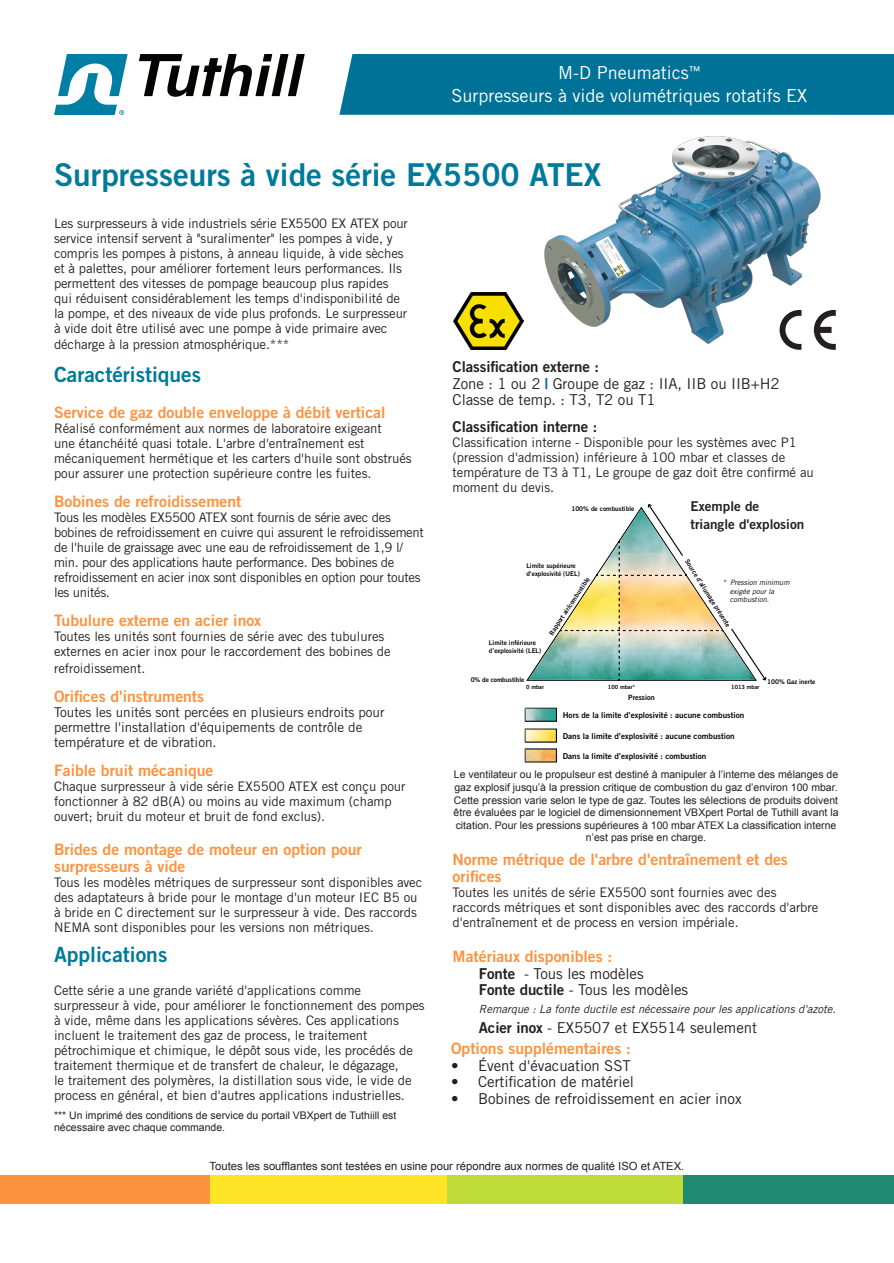
<style>
.page{position:relative;width:894px;height:1263px;background:#fff}
.page>*{position:absolute;margin:0;border:0;box-sizing:border-box;transform-origin:0 0}
.t1{font:31.5px "Trade Gothic LT Std Bd 2";color:#007a9a}
.Features_Header{font:21px "Trade Gothic LT Std Bd 2";color:#007a9a}
.t2{font:18px "Trade Gothic LT Std";color:#fff}
.Feature_ORANGE_Sub_H{font:15.75px/17.2px "Trade Gothic LT Std Bd 2";color:#fd923f}
.Feature_Text{font:15px "Trade Gothic LT Std";letter-spacing:-.005em;color:#231f20}
.Feature_Text-2{font:15px "Trade Gothic LT Std Bd 2";letter-spacing:-.005em;color:#231f20}
.Feature_Text-3{font:13.5px/15px "Trade Gothic LT Std";letter-spacing:-.005em;color:#231f20}
.Table_Text{font:13.5px "Trade Gothic LT Std Bd 2";color:#231f20}
.Feature_Text-4{font:13.2px/15px "Trade Gothic LT Std";letter-spacing:-.005em;color:#231f20}
.Feature_Text-5{font:13.2px/15px "Trade Gothic LT Std";letter-spacing:-.025em;color:#231f20}
.ISO_Caption_Text{font:11.25px "Arial";color:#231f20}
.t3{font:italic 11.25px "Trade Gothic LT Std";color:#231f20}
.Captions{font:10.5px/12.6px "Arial";color:#231f20}
.t4{font:8.1px "Trade Gothic LT Std Bd 2";color:#050504}
.t5{font:italic 7.35px/8.7px "Trade Gothic LT Std";color:#050504}
.t6{font:7.35px "Trade Gothic LT Std Bd 2";color:#050504}
.t7{font:6.45px/7.8px "Trade Gothic LT Std Bd 2";color:#050504}
.t8{font:5.7px "Trade Gothic LT Std Bd 2";color:#050504}
.s1{font-weight:700;color:#007298}
.s2{font-family:"Trade Gothic LT Std Bd 2"}
</style>
<div class="page">
<svg style="left:54px;top:54px;width:73px;height:61px"></svg>
<svg style="left:139px;top:54px;width:165px;height:43px"></svg>
<div style="left:339px;top:54px;width:554px;height:61px;background:#007298"></div>
<div style="left:0;top:1175px;width:210px;height:28px;background:#fd923f"></div>
<div style="left:210px;top:1175px;width:237px;height:28px;background:#ffe426"></div>
<div style="left:447px;top:1175px;width:236px;height:28px;background:#bedb39"></div>
<div style="left:683px;top:1175px;width:210px;height:28px;background:#1f8a70"></div>
<img style="left:523px;top:136px;width:298px;height:214px">
<img style="left:453px;top:292px;width:70px;height:58px">
<svg style="left:779px;top:310px;width:22px;height:40px"></svg>
<svg style="left:813px;top:310px;width:22px;height:40px"></svg>
<svg style="left:526px;top:504px;width:240px;height:177px"></svg>
<svg style="left:524px;top:707px;width:33px;height:15px"></svg>
<svg style="left:524px;top:728px;width:33px;height:14px"></svg>
<svg style="left:524px;top:748px;width:33px;height:14px"></svg>
<img style="left:525px;top:708px;width:31px;height:13px">
<img style="left:525px;top:729px;width:31px;height:13px">
<img style="left:525px;top:749px;width:31px;height:13px">
<p class="t2" style="left:558px;top:62px;width:144px">M-D Pneumatics<sup>™</sup></p>
<p class="t2" style="left:451px;top:84px;width:357px">Surpresseurs à vide volumétriques rotatifs EX</p>
<p class="t1" style="left:54px;top:155px;width:548px">Surpresseurs à vide série EX5500 ATEX</p>
<p class="Feature_Text-4" style="left:54px;top:215px;width:355px">Les surpresseurs à vide industriels série EX5500 EX ATEX pour service intensif servent à "suralimenter" les pompes à vide, y compris les pompes à pistons, à anneau liquide, à vide sèches et à palettes, pour améliorer fortement leurs performances. Ils permettent des vitesses de pompage beaucoup plus rapides qui réduisent considérablement les temps d'indisponibilité de la pompe, et des niveaux de vide plus profonds. Le surpresseur à vide doit être utilisé avec une pompe à vide primaire avec</p>
<p class="Feature_Text-4" style="left:54px;top:337px;width:237px">décharge à la pression atmosphérique.***</p>
<p class="Features_Header" style="left:54px;top:362px;width:148px">Caractéristiques</p>
<p class="Feature_ORANGE_Sub_H" style="left:54px;top:403px;width:333px">Service de gaz double enveloppe à débit vertical</p>
<p class="Feature_Text-4" style="left:54px;top:420px;width:359px">Réalisé conformément aux normes de laboratoire exigeant<br>une étanchéité quasi totale. L'arbre d'entraînement est mécaniquement hermétique et les carters d'huile sont obstrués pour assurer une protection supérieure contre les fuites.</p>
<p class="Feature_ORANGE_Sub_H" style="left:54px;top:492px;width:189px">Bobines de refroidissement</p>
<p class="Feature_Text-5" style="left:54px;top:509px;width:371px">Tous les modèles EX5500 ATEX sont fournis de série avec des bobines de refroidissement en cuivre qui assurent le refroidissement de l'huile de graissage avec une eau de refroidissement de 1,9 l/ min. pour des applications haute performance. Des bobines de refroidissement en acier inox sont disponibles en option pour toutes les unités.</p>
<p class="Feature_ORANGE_Sub_H" style="left:54px;top:611px;width:209px">Tubulure externe en acier inox</p>
<p class="Feature_Text-4" style="left:54px;top:629px;width:338px">Toutes les unités sont fournies de série avec des tubulures externes en acier inox pour le raccordement des bobines de</p>
<p class="Feature_Text-4" style="left:54px;top:660px;width:93px">refroidissement.</p>
<p class="Feature_ORANGE_Sub_H" style="left:54px;top:687px;width:152px">Orifices d'instruments</p>
<p class="Feature_Text-3" style="left:54px;top:704px;width:332px">Toutes les unités sont percées en plusieurs endroits pour permettre l'installation d'équipements de contrôle de température et de vibration.</p>
<p class="Feature_ORANGE_Sub_H" style="left:54px;top:761px;width:161px">Faible bruit mécanique</p>
<p class="Feature_Text-4" style="left:54px;top:779px;width:353px">Chaque surpresseur à vide série EX5500 ATEX est conçu pour fonctionner à 82 dB(A) ou moins au vide maximum (champ ouvert; bruit du moteur et bruit de fond exclus).</p>
<p class="Feature_ORANGE_Sub_H" style="left:54px;top:840px;width:309px">Brides de montage de moteur en option pour surpresseurs à vide</p>
<p class="Feature_Text-4" style="left:54px;top:875px;width:369px">Tous les modèles métriques de surpresseur sont disponibles avec des adaptateurs à bride pour le montage d'un moteur IEC B5 ou à bride en C directement sur le surpresseur à vide. Des raccords NEMA sont disponibles pour les versions non métriques.</p>
<p class="Features_Header" style="left:54px;top:941px;width:115px">Applications</p>
<p class="Feature_Text-4" style="left:54px;top:983px;width:372px">Cette série a une grande variété d'applications comme surpresseur à vide, pour améliorer le fonctionnement des pompes à vide, même dans les applications sévères. Ces applications incluent le traitement des gaz de process, le traitement pétrochimique et chimique, le dépôt sous vide, les procédés de traitement thermique et de transfert de chaleur, le dégazage,<br>le traitement des polymères, la distillation sous vide, le vide de process en général, et bien d'autres applications industrielles.</p>
<p class="Captions" style="left:54px;top:1109px;width:343px;line-height:12px">*** Un imprimé des conditions de service du portail VBXpert de Tuthiill est nécessaire avec chaque commande.</p>
<p class="ISO_Caption_Text" style="left:209px;top:1158px;width:476px">Toutes les soufflantes sont testées en usine pour répondre aux normes de qualité ISO et ATEX.</p>
<p class="Feature_Text-2" style="left:452px;top:357px;width:148px">Classification externe :</p>
<p class="Feature_Text" style="left:452px;top:374px;width:328px">Zone : 1 ou 2 <span class="s1">|</span> Groupe de gaz : IIA, IIB ou IIB+H2</p>
<p class="Feature_Text" style="left:452px;top:391px;width:204px">Classe de temp. : T3, T2 ou T1</p>
<p class="Feature_Text-2" style="left:452px;top:417px;width:146px">Classification interne :</p>
<p class="Feature_Text-4" style="left:452px;top:435px;width:362px">Classification interne - Disponible pour les systèmes avec P1 (pression d'admission) inférieure à 100 mbar et classes de température de T3 à T1, Le groupe de gaz doit être confirmé au moment du devis.</p>
<p class="Table_Text" style="left:690px;top:497px;width:70px">Exemple de</p>
<p class="Table_Text" style="left:690px;top:515px;width:115px">triangle d'explosion</p>
<p class="t7" style="left:571px;top:504px;width:64px">100% de combustible</p>
<p class="t7" style="left:689px;top:558px;width:80px;rotate:57deg">Source d’allumage présente</p>
<p class="t7" style="left:526px;top:562px;width:55px">Limite supérieure d’explosivité (UEL)</p>
<p class="t7" style="left:547px;top:632px;width:69px;rotate:-57deg">Rapport air/combustible</p>
<p class="t5" style="left:729px;top:578px;width:61px;text-indent:-7px">* Pression minimum exigée pour la combustion.</p>
<p class="t7" style="left:489px;top:639px;width:54px">Limite inférieure d’explosivité (LEL)</p>
<p class="t7" style="left:470px;top:675px;width:55px">0% de combustible</p>
<p class="t7" style="left:766px;top:677px;width:50px">100% Gaz inerte</p>
<p class="t8" style="left:526px;top:683px;width:19px">0 mbar</p>
<p class="t8" style="left:607px;top:683px;width:29px">100 mbar*</p>
<p class="t8" style="left:731px;top:683px;width:30px">1013 mbar</p>
<p class="t4" style="left:562px;top:710px;width:183px">Hors de la limite d’explosivité : aucune combustion</p>
<p class="t4" style="left:562px;top:731px;width:173px">Dans la limite d’explosivité : aucune combustion</p>
<p class="t4" style="left:562px;top:751px;width:145px">Dans la limite d’explosivité : combustion</p>
<p class="Captions" style="left:453px;top:768px;width:386px;text-align:center">Le ventilateur ou le propulseur est destiné à manipuler à l’interne des mélanges de gaz explosif jusqu’à la pression critique de combustion du gaz d’environ 100 mbar.<br>Cette pression varie selon le type de gaz. Toutes les sélections de produits doivent être évaluées par le logiciel de dimensionnement VBXpert Portal de Tuthill avant la citation. Pour les pressions supérieures à 100 mbar ATEX La classification interne n’est pas prise en charge.</p>
<p class="t6" style="left:628px;top:693px;width:28px">Pression</p>
<p class="Feature_ORANGE_Sub_H" style="left:452px;top:850px;width:337px">Norme métrique de l'arbre d'entraînement et des orifices</p>
<p class="Feature_Text-4" style="left:452px;top:884px;width:367px">Toutes les unités de série EX5500 sont fournies avec des raccords métriques et sont disponibles avec des raccords d'arbre d'entraînement et de process en version impériale.</p>
<p class="Feature_ORANGE_Sub_H" style="left:452px;top:947px;width:161px">Matériaux disponibles :</p>
<p class="Feature_Text" style="left:478px;top:964px;width:166px"><span class="s2">Fonte</span> - Tous les modèles</p>
<p class="Feature_Text" style="left:478px;top:980px;width:211px"><span class="s2">Fonte ductile</span> - Tous les modèles</p>
<p class="t3" style="left:478px;top:1002px;width:358px">Remarque : La fonte ductile est nécessaire pour les applications d'azote.</p>
<p class="Feature_Text" style="left:478px;top:1018px;width:279px"><span class="s2">Acier inox</span> - EX5507 et EX5514 seulement</p>
<p class="Feature_ORANGE_Sub_H" style="left:451px;top:1039px;width:181px">Options supplémentaires :</p>
<p class="Feature_Text" style="left:451px;top:1056px;width:181px">• Évent d'évacuation SST</p>
<p class="Feature_Text" style="left:451px;top:1072px;width:184px">• Certification de matériel</p>
<p class="Feature_Text" style="left:451px;top:1089px;width:292px">• Bobines de refroidissement en acier inox</p>
</div>
